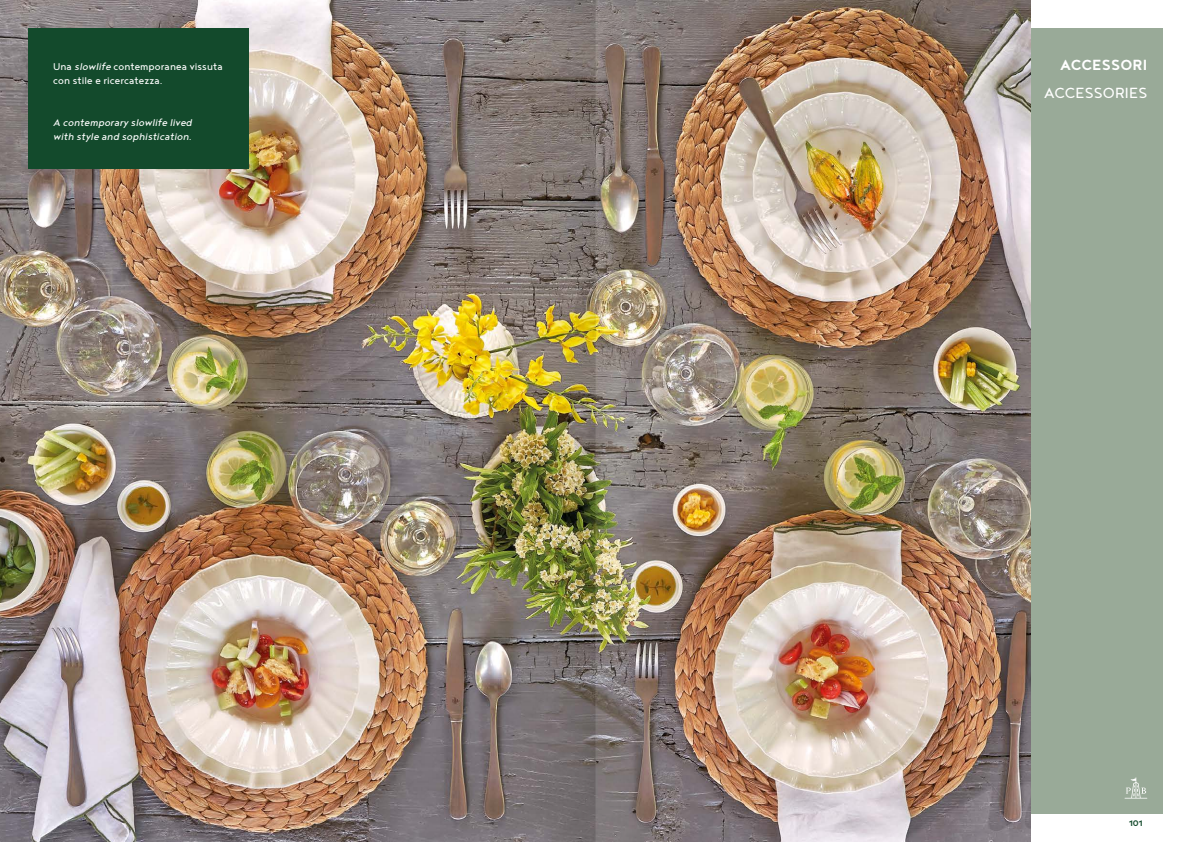
<style>
.page{position:relative;width:1191px;height:842px;background:#fff}
.page>*{position:absolute;margin:0;border:0;box-sizing:border-box;transform-origin:0 0}
.t1{font:18px "Noyh";letter-spacing:.01em;color:#fff}
.t2{font:700 18px "Noyh";letter-spacing:.01em;color:#fff}
.t3{font:12px/14px "Noyh";letter-spacing:.01em;color:#fff}
.t4{font:italic 12px/14px "Noyh";letter-spacing:.01em;color:#fff}
.t5{font:700 10px "Noyh";color:#134a2c}
.s1{font-style:italic}
</style>
<div class="page">
<div style="left:28px;top:28px;width:1134px;height:786px;background:#99aa98"></div>
<img style="left:0;top:0;width:1030px;height:842px">
<div style="left:28px;top:28px;width:220px;height:140px;background:#134a2c"></div>
<svg style="left:1125px;top:777px;width:22px;height:21px"></svg>
<img style="left:595px;top:0;width:99px;height:842px">
<img style="left:496px;top:0;width:99px;height:842px">
<p class="t3" style="left:53px;top:60px;width:171px">Una <span class="s1">slowlife</span> contemporanea vissuta con stile e ricercatezza.</p>
<p class="t4" style="left:53px;top:116px;width:140px">A contemporary slowlife lived with style and sophistication.</p>
<h1 class="t2" style="left:1060px;top:55px;width:89px">ACCESSORI</h1>
<h1 class="t1" style="left:1044px;top:83px;width:105px">ACCESSORIES</h1>
<p class="t5" style="left:1129px;top:817px;width:15px">101</p>
</div>
